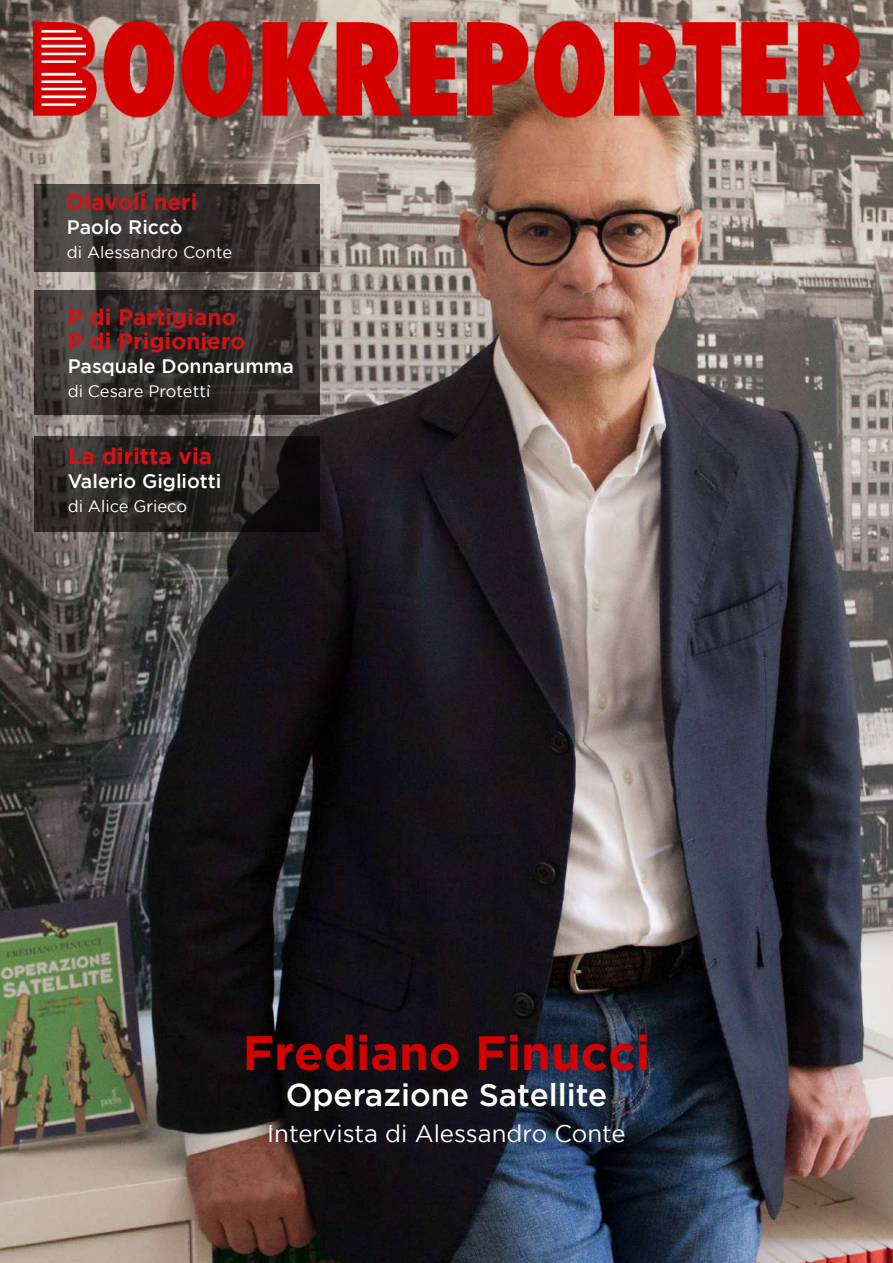
<style>
.page{position:relative;width:893px;height:1263px;background:#fff}
.page>*{position:absolute;margin:0;border:0;box-sizing:border-box;transform-origin:0 0}
.t1{font:700 48px "Gotham";color:#d20203}
.t2{font:500 31.5px "Gotham";color:#fff}
.t3{font:24px "Gotham";color:#fff}
.t4{font:700 22.5px/24px "Gotham";color:#d31216}
.t5{font:500 19.5px "Gotham";color:#fff}
.t6{font:16.5px "Gotham";color:#fff}
</style>
<div class="page">
<img style="left:0;top:0;width:893px;height:1263px">
<img style="left:0;top:20px;width:893px;height:124px">
<svg style="left:35px;top:184px;width:285px;height:87px;background:#393532"></svg>
<svg style="left:35px;top:436px;width:285px;height:96px;background:#252322"></svg>
<svg style="left:35px;top:291px;width:285px;height:124px;background:#33302e"></svg>
<p class="t4" style="left:67px;top:192px;width:132px">Diavoli neri</p>
<p class="t5" style="left:67px;top:220px;width:117px">Paolo Riccò</p>
<p class="t6" style="left:67px;top:243px;width:167px">di Alessandro Conte</p>
<p class="t4" style="left:68px;top:307px;width:179px">P di Partigiano<br>P di Prigioniero</p>
<p class="t5" style="left:68px;top:359px;width:228px">Pasquale Donnarumma</p>
<p class="t6" style="left:68px;top:382px;width:144px">di Cesare Protettì</p>
<p class="t4" style="left:68px;top:446px;width:146px">La diritta via</p>
<p class="t5" style="left:68px;top:474px;width:155px">Valerio Gigliotti</p>
<p class="t6" style="left:68px;top:497px;width:121px">di Alice Grieco</p>
<h1 class="t1" style="left:243px;top:1036px;width:409px">Frediano Finucci</h1>
<h2 class="t2" style="left:286px;top:1083px;width:323px">Operazione Satellite</h2>
<p class="t3" style="left:267px;top:1119px;width:360px">Intervista di Alessandro Conte</p>
</div>
